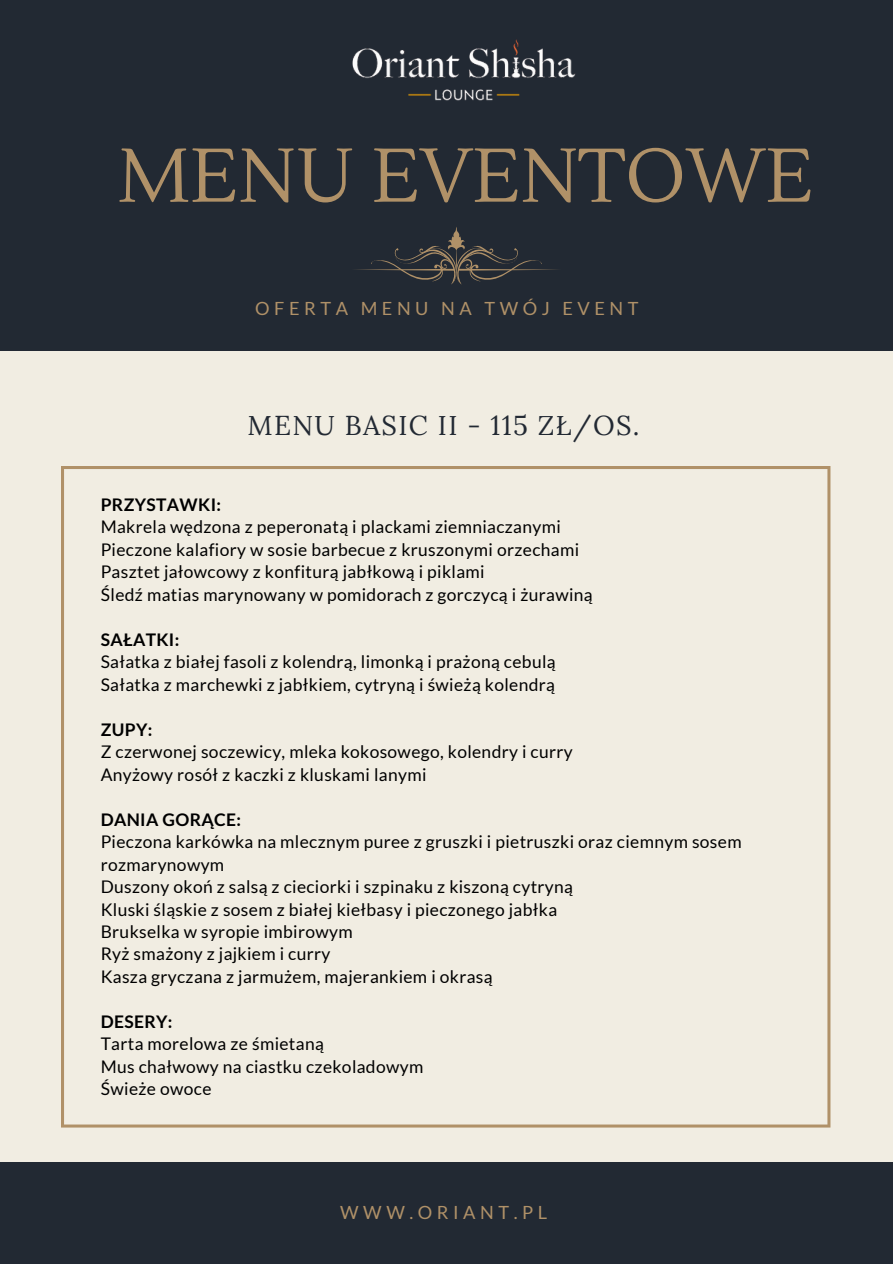
<style>
.page{position:relative;width:893px;height:1264px;background:#fff}
.page>*{position:absolute;margin:0;border:0;box-sizing:border-box;transform-origin:0 0}
.t1{font:75.75px "Lustria";color:#b09168}
.t2{font:27.3px "Lora";letter-spacing:.05em;color:#222933}
.t3{font:18.15px "Lato";letter-spacing:.25em;color:#b09168}
.t4{font:17.4px/22.5px "Lato";letter-spacing:.02em;color:#000}
.t5{font:700 17.4px "Lato";letter-spacing:.02em;color:#000}
</style>
<div class="page">
<div style="left:0;top:0;width:892px;height:1263px;background:#f1ede2"></div>
<div style="left:0;top:0;width:892px;height:350px;background:#222933"></div>
<svg style="left:356px;top:227px;width:201px;height:57px"></svg>
<div style="left:0;top:1162px;width:892px;height:101px;background:#222933"></div>
<svg style="left:61px;top:466px;width:769px;height:661px"></svg>
<img style="left:352px;top:39px;width:224px;height:62px">
<p class="t1" style="left:117px;top:129px;width:697px">MENU EVENTOWE</p>
<p class="t3" style="left:255px;top:297px;width:385px">OFERTA MENU NA TWÓJ EVENT</p>
<p class="t2" style="left:247px;top:408px;width:393px">MENU BASIC II - 115 ZŁ/OS.</p>
<p class="t5" style="left:101px;top:493px;width:122px">PRZYSTAWKI:</p>
<p class="t4" style="left:101px;top:515px;width:461px">Makrela wędzona z peperonatą i plackami ziemniaczanymi</p>
<p class="t4" style="left:101px;top:537px;width:480px">Pieczone kalafiory w sosie barbecue z kruszonymi orzechami</p>
<p class="t4" style="left:101px;top:560px;width:385px">Pasztet jałowcowy z konfiturą jabłkową i piklami</p>
<p class="t4" style="left:101px;top:582px;width:493px">Śledź matias marynowany w pomidorach z gorczycą i żurawiną</p>
<p class="t5" style="left:101px;top:628px;width:80px">SAŁATKI:</p>
<p class="t4" style="left:101px;top:650px;width:456px">Sałatka z białej fasoli z kolendrą, limonką i prażoną cebulą</p>
<p class="t4" style="left:101px;top:672px;width:456px">Sałatka z marchewki z jabłkiem, cytryną i świeżą kolendrą</p>
<p class="t5" style="left:101px;top:718px;width:53px">ZUPY:</p>
<p class="t4" style="left:101px;top:740px;width:473px">Z czerwonej soczewicy, mleka kokosowego, kolendry i curry</p>
<p class="t4" style="left:101px;top:762px;width:327px">Anyżowy rosół z kaczki z kluskami lanymi</p>
<p class="t5" style="left:101px;top:808px;width:142px">DANIA GORĄCE:</p>
<p class="t4" style="left:101px;top:830px;width:642px">Pieczona karkówka na mlecznym puree z gruszki i pietruszki oraz ciemnym sosem rozmarynowym</p>
<p class="t4" style="left:101px;top:875px;width:474px">Duszony okoń z salsą z cieciorki i szpinaku z kiszoną cytryną</p>
<p class="t4" style="left:101px;top:897px;width:458px">Kluski śląskie z sosem z białej kiełbasy i pieczonego jabłka</p>
<p class="t4" style="left:101px;top:920px;width:253px">Brukselka w syropie imbirowym</p>
<p class="t4" style="left:101px;top:942px;width:231px">Ryż smażony z jajkiem i curry</p>
<p class="t4" style="left:101px;top:965px;width:393px">Kasza gryczana z jarmużem, majerankiem i okrasą</p>
<p class="t5" style="left:101px;top:1010px;width:73px">DESERY:</p>
<p class="t4" style="left:101px;top:1032px;width:225px">Tarta morelowa ze śmietaną</p>
<p class="t4" style="left:101px;top:1054px;width:324px">Mus chałwowy na ciastku czekoladowym</p>
<p class="t4" style="left:101px;top:1077px;width:112px">Świeże owoce</p>
<p class="t3" style="left:340px;top:1200px;width:208px">WWW.ORIANT.PL</p>
</div>
